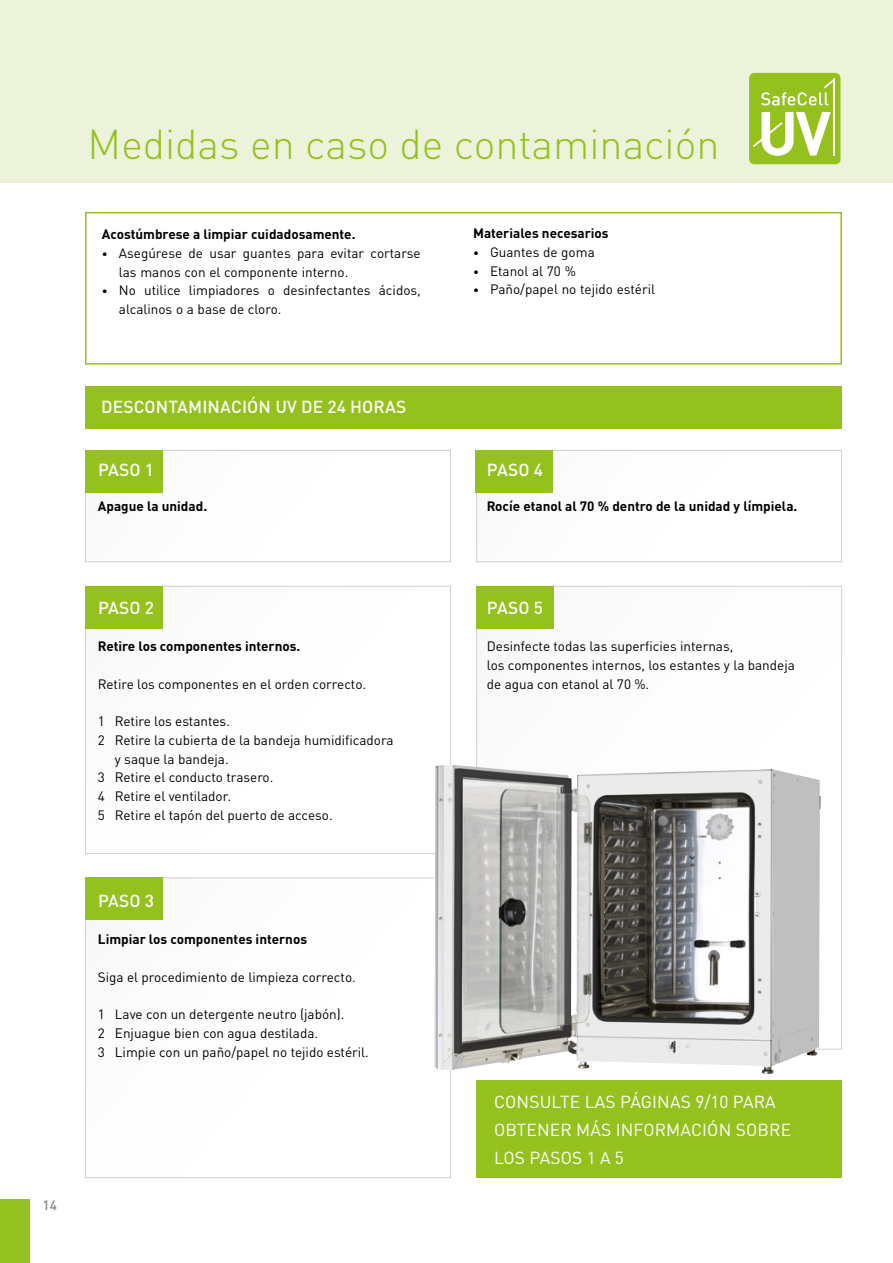
<style>
.page{position:relative;width:893px;height:1263px;background:#fff}
.page>*{position:absolute;margin:0;border:0;box-sizing:border-box;transform-origin:0 0}
.t1{font:300 41.25px "DINOT";color:#95c11f}
.t2{font:17.25px/27.8px "DINOT";letter-spacing:.01em;color:#fff}
.t3{font:500 17.25px "DINOT";letter-spacing:.01em;color:#fff}
.t4{font:13.5px/18.8px "DIN Pro";color:#000}
.t5{font:700 13.5px "DINOT";color:#000}
.t6{font:13.5px/18.8px "DINOT";color:#000}
.t7{font:500 13.5px "DINOT";color:#878787}
.s1{font-family:"DINOT";font-size:11.25px}
.s2{font-size:11.25px}
</style>
<div class="page">
<div style="left:0;top:1199px;width:30px;height:64px;background:#95c11f"></div>
<div style="left:0;top:0;width:893px;height:182px;background:#ecf3da"></div>
<div style="left:85px;top:212px;width:757px;height:153px;border:2px solid #95c11f"></div>
<div style="left:476px;top:1081px;width:366px;height:97px;background:#95c11f"></div>
<div style="left:85px;top:386px;width:757px;height:42px;background:#95c11f"></div>
<div style="left:85px;top:450px;width:366px;height:112px;border:1px solid #d0d0d0"></div>
<div style="left:85px;top:450px;width:77px;height:42px;background:#95c11f"></div>
<div style="left:85px;top:586px;width:366px;height:268px;border:1px solid #d0d0d0"></div>
<div style="left:85px;top:586px;width:77px;height:42px;background:#95c11f"></div>
<div style="left:476px;top:586px;width:78px;height:42px;background:#95c11f"></div>
<div style="left:85px;top:877px;width:77px;height:43px;background:#95c11f"></div>
<div style="left:476px;top:450px;width:366px;height:112px;border:1px solid #d0d0d0"></div>
<div style="left:475px;top:450px;width:78px;height:42px;background:#95c11f"></div>
<img style="left:435px;top:765px;width:386px;height:309px">
<svg style="left:749px;top:73px;width:91px;height:91px;background:#aecf54"></svg>
<p class="t7" style="left:43px;top:1196px;width:16px">14</p>
<h1 class="t1" style="left:88px;top:119px;width:633px">Medidas en caso de contaminación</h1>
<p class="t5" style="left:102px;top:225px;width:255px">Acostúmbrese a limpiar cuidadosamente.</p>
<p class="t4" style="left:119px;top:242px;width:303px;text-indent:-17px"><span class="s1">•</span> Asegúrese de usar guantes para evitar cortarse las manos con el componente interno.</p>
<p class="t4" style="left:119px;top:280px;width:303px;text-indent:-17px"><span class="s1">•</span> No utilice limpiadores o desinfectantes ácidos, alcalinos o a base de cloro.</p>
<p class="t3" style="left:101px;top:395px;width:307px">DESCONTAMINACIÓN UV DE 24 HORAS</p>
<p class="t3" style="left:98px;top:459px;width:58px">PASO 1</p>
<p class="t5" style="left:98px;top:497px;width:111px">Apague la unidad.</p>
<p class="t3" style="left:98px;top:596px;width:58px">PASO 2</p>
<p class="t5" style="left:98px;top:637px;width:204px">Retire los componentes internos.</p>
<p class="t4" style="left:98px;top:673px;width:270px">Retire los componentes en el orden correcto.</p>
<p class="t4" style="left:98px;top:710px;width:134px">1 Retire los estantes.</p>
<p class="t4" style="left:98px;top:729px;width:297px">2 Retire la cubierta de la bandeja humidificadora</p>
<p class="t4" style="left:115px;top:748px;width:115px">y saque la bandeja.</p>
<p class="t4" style="left:98px;top:767px;width:177px">3 Retire el conducto trasero.</p>
<p class="t4" style="left:98px;top:785px;width:135px">4 Retire el ventilador.</p>
<p class="t4" style="left:98px;top:804px;width:236px">5 Retire el tapón del puerto de acceso.</p>
<p class="t3" style="left:98px;top:889px;width:58px">PASO 3</p>
<p class="t5" style="left:98px;top:930px;width:211px">Limpiar los componentes internos</p>
<p class="t4" style="left:98px;top:966px;width:259px">Siga el procedimiento de limpieza correcto.</p>
<p class="t4" style="left:98px;top:1004px;width:272px">1 Lave con un detergente neutro (jabón).<br>2 Enjuague bien con agua destilada.<br>3 Limpie con un paño/papel no tejido estéril.</p>
<p class="t5" style="left:473px;top:224px;width:137px">Materiales necesarios</p>
<p class="t6" style="left:473px;top:242px;width:123px"><span class="s2">•</span> Guantes de goma</p>
<p class="t6" style="left:473px;top:261px;width:104px"><span class="s2">•</span> Etanol al 70 %</p>
<p class="t6" style="left:473px;top:280px;width:184px"><span class="s2">•</span> Paño/papel no tejido estéril</p>
<p class="t3" style="left:487px;top:459px;width:58px">PASO 4</p>
<p class="t5" style="left:487px;top:497px;width:312px">Rocíe etanol al 70 % dentro de la unidad y límpiela.</p>
<p class="t3" style="left:487px;top:596px;width:58px">PASO 5</p>
<p class="t6" style="left:487px;top:636px;width:309px">Desinfecte todas las superficies internas,<br>los componentes internos, los estantes y la bandeja de agua con etanol al 70 %.</p>
<p class="t2" style="left:494px;top:1088px;width:298px">CONSULTE LAS PÁGINAS 9/10 PARA<br>OBTENER MÁS INFORMACIÓN SOBRE<br>LOS PASOS 1 A 5</p>
</div>
